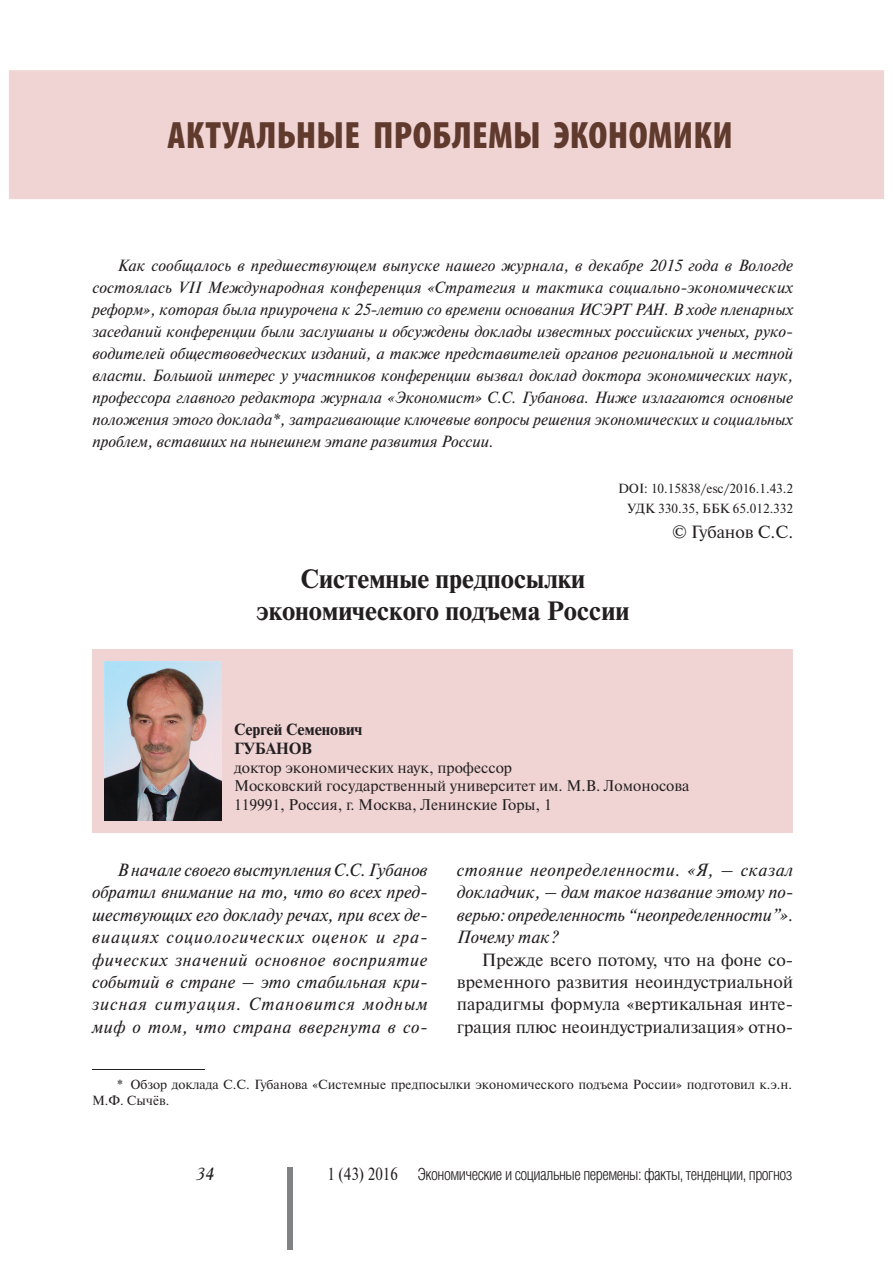
<style>
.page{position:relative;width:893px;height:1263px;background:#fff}
.page>*{position:absolute;margin:0;border:0;box-sizing:border-box;transform-origin:0 0}
.t1{font:900 condensed 38.25px "Myriad Pro";letter-spacing:.005em;color:#5f3a2d}
.t2{font:700 26.4px/31.8px "Newton C";color:#231f20;text-align:center}
.t3{font:italic 17.7px/22.4px "Newton C";letter-spacing:.015em;color:#231f20;text-align:justify}
.t4{font:17.7px/22.4px "Newton C";color:#231f20;text-align:justify}
.t5{font:italic 17.7px "Academy";color:#231f20}
.t6{font:300 16.65px "Helios Cond";letter-spacing:-.03em;color:#231f20}
.t7{font:italic 16.2px/22px "Newton C";color:#231f20;text-align:justify}
.t8{font:700 16.2px/19.4px "Newton C";color:#231f20}
.t9{font:15.45px/18.5px "Newton C";color:#231f20}
.t10{font:13.2px/20.1px "Newton C";color:#231f20;text-align:right}
.s1{font-family:"Newton C";font-weight:400;font-size:17.7px}
</style>
<div class="page">
<div style="left:287px;top:1167px;width:6px;height:83px;background:#808285"></div>
<div style="left:92px;top:649px;width:701px;height:184px;background:#f0d4d4"></div>
<img style="left:105px;top:662px;width:117px;height:158px">
<hr style="left:92px;top:1070px;width:113px;height:1px;background:#231f20">
<div style="left:9px;top:70px;width:875px;height:129px;background:#f0d4d4"></div>
<h1 class="t1" style="left:168px;top:122px;width:567px">АКТУАЛЬНЫЕ ПРОБЛЕМЫ ЭКОНОМИКИ</h1>
<p class="t7" style="left:92px;top:256px;width:702px;text-indent:25px">Как сообщалось в предшествующем выпуске нашего журнала, в декабре 2015 года в Вологде состоялась VII Международная конференция «Стратегия и тактика социально-экономических реформ», которая была приурочена к 25-летию со времени основания ИСЭРТ РАН. В ходе пленарных заседаний конференции были заслушаны и обсуждены доклады известных российских ученых, руко&shy;водителей обществоведческих изданий, а также представителей органов региональной и местной власти. Большой интерес у участников конференции вызвал доклад доктора экономических наук, профессора главного редактора журнала «Экономист» С.С. Губанова. Ниже излагаются основные положения этого доклада*, затрагивающие ключевые вопросы решения экономических и социальных проблем, вставших на нынешнем этапе развития России.</p>
<p class="t10" style="left:618px;top:479px;width:177px">DOI: 10.15838/esc/2016.1.43.2<br>УДК 330.35, ББК 65.012.332</p>
<p class="t4" style="left:672px;top:523px;width:123px">© Губанов С.С.</p>
<h2 class="t2" style="left:256px;top:565px;width:374px">Системные предпосылки экономического подъема России</h2>
<p class="t8" style="left:234px;top:721px;width:130px">Сергей Семенович<br>ГУБАНОВ</p>
<p class="t9" style="left:234px;top:759px;width:457px">доктор экономических наук, профессор<br>Московский государственный университет им. М.В. Ломоносова<br>119991, Россия, г. Москва, Ленинские Горы, 1</p>
<p class="t3" style="left:92px;top:860px;width:337px;text-indent:25px">В начале своего выступления С.С. Губанов обратил внимание на то, что во всех пред&shy;шествующих его докладу речах, при всех де&shy;виациях социологических оценок и гра&shy;фических значений основное восприятие событий в стране – это стабильная кри&shy;зисная ситуация. Становится модным миф о том, что страна ввергнута в со-</p>
<p class="t3" style="left:457px;top:860px;width:338px">стояние неопределенности. «Я, – сказал докладчик, – дам такое название этому по&shy;верью: определенность “неопределенности”».<br>Почему так?</p>
<p class="t4" style="left:457px;top:950px;width:338px;text-indent:25px">Прежде всего потому, что на фоне со&shy;временного развития неоиндустриальной парадигмы формула «вертикальная инте&shy;грация плюс неоиндустриализация» отно-</p>
<p class="t10" style="left:92px;top:1077px;width:701px;line-height:15.9px;text-align:left;text-indent:25px">* Обзор доклада С.С. Губанова «Системные предпосылки экономического подъема России» подготовил к.э.н.<br>М.Ф. Сычёв.</p>
<p class="t5" style="left:196px;top:1165px;width:20px">34</p>
<p class="t6" style="left:327px;top:1168px;width:466px"><span class="s1">1 (43) 2016</span> Экономические и социальные перемены: факты, тенденции, прогноз</p>
</div>
